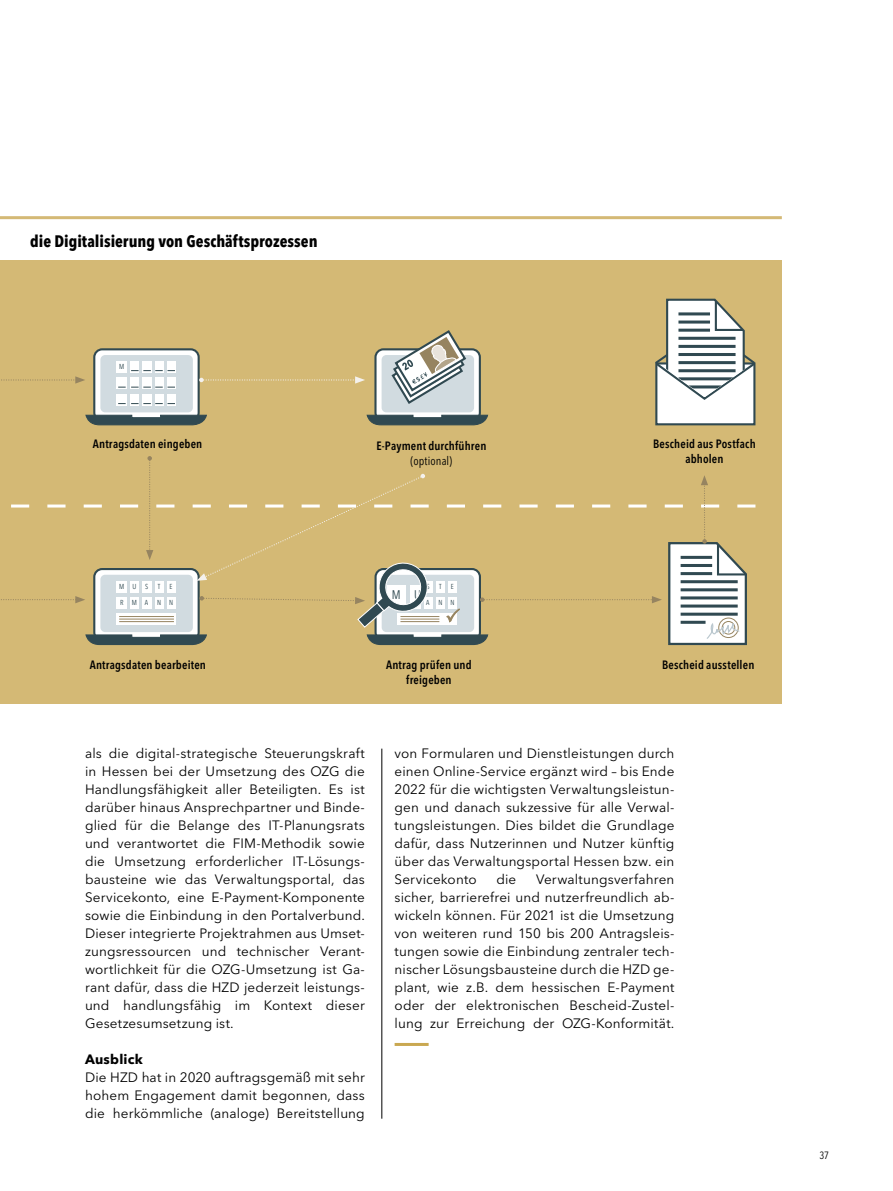
<style>
.page{position:relative;width:893px;height:1191px;background:#fff}
.page>*{position:absolute;margin:0;border:0;box-sizing:border-box;transform-origin:0 0}
.t1{font:700 condensed 16.5px "Avenir Next LT Pro";color:#000}
.t2{font:13.5px/18px "Avenir Next LT Pro";letter-spacing:.01em;color:#000;text-align:justify}
.t3{font:700 13.5px "Avenir Next LT Pro";letter-spacing:.015em;color:#000}
.t4{font:condensed 12.45px "Avenir Next LT Pro";color:#304951}
.t5{font:600 condensed 12px/15px "Avenir Next LT Pro";letter-spacing:.015em;color:#000;text-align:center}
.t6{font:condensed 10.5px "Avenir Next LT Pro";color:#000}
.t7{font:condensed 7.2px "Avenir Next LT Pro";color:#304951}
.s1{font-weight:400}
</style>
<div class="page">
<div style="left:0;top:260px;width:782px;height:444px;background:#d4b975"></div>
<div style="left:94px;top:349px;width:105px;height:71px;background:#fff;border-radius:8px"></div>
<div style="left:93px;top:348px;width:107px;height:73px;border:2px solid #304951;border-radius:8px"></div>
<div style="left:100px;top:355px;width:93px;height:57px;background:#d1dbe0;border-radius:5px"></div>
<svg style="left:85px;top:414px;width:122px;height:12px"></svg>
<svg style="left:116px;top:378px;width:60px;height:11px"></svg>
<div style="left:116px;top:394px;width:60px;height:11px;background:#fff"></div>
<div style="left:116px;top:361px;width:60px;height:11px;background:#fff"></div>
<hr style="left:128px;top:358px;width:2px;height:50px;background:#d1dbe0">
<hr style="left:140px;top:358px;width:2px;height:50px;background:#d1dbe0">
<hr style="left:152px;top:358px;width:2px;height:50px;background:#d1dbe0">
<hr style="left:164px;top:358px;width:2px;height:50px;background:#d1dbe0">
<svg style="left:131px;top:370px;width:44px;height:1px"></svg>
<svg style="left:118px;top:387px;width:57px;height:1px"></svg>
<svg style="left:118px;top:403px;width:57px;height:1px"></svg>
<svg style="left:375px;top:349px;width:105px;height:71px"></svg>
<div style="left:374px;top:348px;width:107px;height:73px;border:2px solid #304951;border-radius:8px"></div>
<div style="left:382px;top:355px;width:92px;height:57px;background:#d1dbe0;border-radius:5px"></div>
<svg style="left:366px;top:414px;width:122px;height:12px"></svg>
<svg style="left:390px;top:330px;width:78px;height:74px"></svg>
<div style="left:656px;top:363px;width:98px;height:61px;background:#fff"></div>
<div style="left:655px;top:362px;width:100px;height:63px;border:2px solid #304951"></div>
<svg style="left:655px;top:298px;width:101px;height:103px"></svg>
<hr style="left:678px;top:312px;width:32px;height:3px;background:#304951">
<hr style="left:678px;top:320px;width:32px;height:3px;background:#304951">
<hr style="left:678px;top:329px;width:32px;height:3px;background:#304951">
<hr style="left:678px;top:337px;width:57px;height:3px;background:#304951">
<hr style="left:678px;top:345px;width:57px;height:3px;background:#304951">
<hr style="left:678px;top:353px;width:57px;height:3px;background:#304951">
<hr style="left:678px;top:361px;width:57px;height:3px;background:#304951">
<hr style="left:678px;top:369px;width:57px;height:3px;background:#304951">
<hr style="left:678px;top:377px;width:57px;height:3px;background:#304951">
<hr style="left:678px;top:385px;width:57px;height:3px;background:#304951">
<svg style="left:1px;top:376px;width:84px;height:7px"></svg>
<svg style="left:199px;top:376px;width:166px;height:7px"></svg>
<svg style="left:1px;top:456px;width:754px;height:190px"></svg>
<hr style="left:0;top:217px;width:782px;height:2px;background:#d4b975">
<hr style="left:382px;top:748px;width:1px;height:370px;background:#000">
<hr style="left:395px;top:1043px;width:34px;height:3px;background:#c9a851">
<p class="t1" style="left:30px;top:231px;width:289px">die Digitalisierung von Geschäftsprozessen</p>
<p class="t7" style="left:119px;top:362px;width:7px">M</p>
<p class="t5" style="left:93px;top:436px;width:111px">Antragsdaten eingeben</p>
<p class="t5" style="left:376px;top:438px;width:111px">E-Payment durchführen <span class="s1">(optional)</span></p>
<p class="t5" style="left:653px;top:436px;width:104px">Bescheid aus Postfach abholen</p>
<p class="t7" style="left:145px;top:582px;width:5px">S</p>
<p class="t7" style="left:145px;top:598px;width:5px">A</p>
<p class="t7" style="left:119px;top:582px;width:19px">M U</p>
<p class="t7" style="left:132px;top:598px;width:7px">M</p>
<p class="t7" style="left:158px;top:582px;width:4px">T</p>
<p class="t7" style="left:157px;top:598px;width:6px">N</p>
<p class="t7" style="left:170px;top:582px;width:5px">E</p>
<p class="t7" style="left:120px;top:598px;width:5px">R</p>
<p class="t7" style="left:169px;top:598px;width:6px">N</p>
<p class="t7" style="left:426px;top:582px;width:5px">S</p>
<p class="t7" style="left:426px;top:598px;width:5px">A</p>
<p class="t4" style="left:392px;top:587px;width:31px">M U</p>
<p class="t7" style="left:439px;top:582px;width:4px">T</p>
<p class="t7" style="left:438px;top:598px;width:6px">N</p>
<p class="t7" style="left:451px;top:582px;width:5px">E</p>
<p class="t7" style="left:450px;top:598px;width:6px">N</p>
<p class="t5" style="left:90px;top:657px;width:118px">Antragsdaten bearbeiten</p>
<p class="t5" style="left:386px;top:657px;width:87px">Antrag prüfen und freigeben</p>
<p class="t5" style="left:662px;top:657px;width:94px">Bescheid ausstellen</p>
<p class="t2" style="left:85px;top:744px;width:281px">als die digital-strategische Steuerungskraft in Hessen bei der Umsetzung des OZG die Handlungsfähigkeit aller Beteiligten. Es ist darüber hinaus Ansprechpartner und Binde&shy;glied für die Belange des IT-Planungsrats und verantwortet die FIM-Methodik sowie die Umsetzung erforderlicher IT-Lösungs&shy;bausteine wie das Verwaltungsportal, das Servicekonto, eine E-Payment-Komponente sowie die Einbindung in den Portalverbund.<br>Dieser integrierte Projektrahmen aus Umset&shy;zungsressourcen und technischer Verant&shy;wortlichkeit für die OZG-Umsetzung ist Ga&shy;rant dafür, dass die HZD jederzeit leistungs&shy;und handlungsfähig im Kontext dieser Gesetzesumsetzung ist.</p>
<h4 class="t3" style="left:85px;top:1051px;width:59px">Ausblick</h4>
<p class="t2" style="left:85px;top:1068px;width:281px">Die HZD hat in 2020 auftragsgemäß mit sehr hohem Engagement damit begonnen, dass die herkömmliche (analoge) Bereitstellung</p>
<p class="t2" style="left:395px;top:744px;width:281px">von Formularen und Dienstleistungen durch einen Online-Service ergänzt wird – bis Ende 2022 für die wichtigsten Verwaltungsleistun&shy;gen und danach sukzessive für alle Verwal&shy;tungsleistungen. Dies bildet die Grundlage dafür, dass Nutzerinnen und Nutzer künftig über das Verwaltungsportal Hessen bzw. ein Servicekonto</p>
<p class="t2" style="left:395px;top:870px;width:281px;text-indent:141px">Verwaltungsverfahren sicher, barrierefrei und nutzerfreundlich ab&shy;wickeln können. Für 2021 ist die Umsetzung von weiteren rund 150 bis 200 Antragsleis&shy;tungen sowie die Einbindung zentraler tech&shy;nischer Lösungsbausteine durch die HZD ge&shy;plant, wie z.B. dem hessischen E-Payment oder der elektronischen Bescheid-Zustel&shy;lung zur Erreichung der OZG-Konformität.</p>
<p class="t2" style="left:496px;top:870px;width:21px">die</p>
<p class="t6" style="left:820px;top:1148px;width:11px">37</p>
</div>
